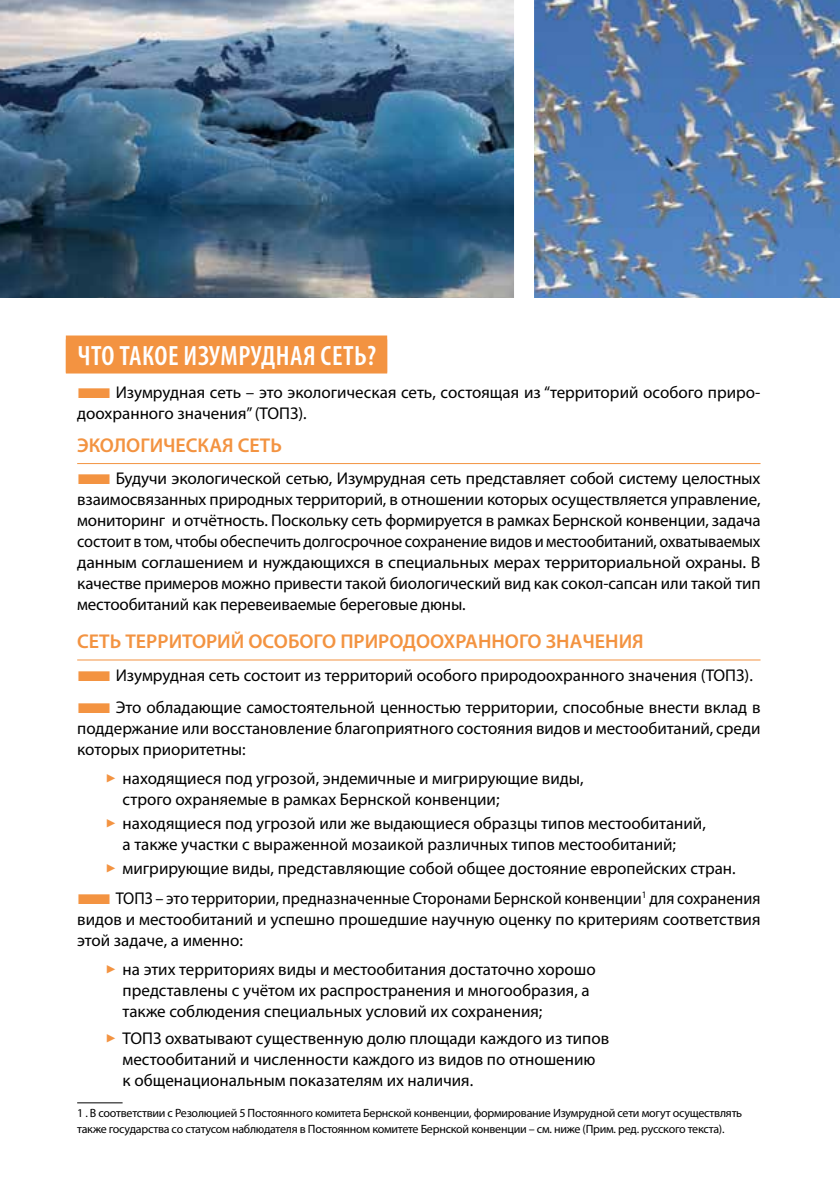
<style>
.page{position:relative;width:840px;height:1191px;background:#fff}
.page>*{position:absolute;margin:0;border:0;box-sizing:border-box;transform-origin:0 0}
.t1{font:600 condensed 28px "Myriad Pro";letter-spacing:.02em;color:#fff}
.t2{font:600 20px "Myriad Pro";color:#f39341}
.t3{font:17px/21px "Myriad Pro";color:#000}
.t4{font:17px/21px "Myriad Pro";color:#000;text-align:justify;scale:.95 1}
.t5{font:12px/16px "Myriad Pro";letter-spacing:-.02em;color:#000}
.s1{color:#f39341}
</style>
<div class="page">
<img style="left:0;top:0;width:839px;height:298px">
<div style="left:66px;top:335px;width:321px;height:38px;background:#f39341"></div>
<hr style="left:77px;top:463px;width:683px;height:1px;background:#f39341">
<hr style="left:77px;top:659px;width:683px;height:1px;background:#f39341">
<hr style="left:77px;top:1102px;width:45px;height:1px;background:#000">
<div style="left:513px;top:0;width:20px;height:317px;background:#fff"></div>
<h1 class="t1" style="left:77px;top:338px;width:300px">ЧТО ТАКОЕ ИЗУМРУДНАЯ СЕТЬ?</h1>
<p class="t3" style="left:77px;top:382px;width:684px"><span class="s1">■</span>Изумрудная сеть – это экологическая сеть, состоящая из “территорий особого приро&shy;доохранного значения” (ТОПЗ).</p>
<p class="t2" style="left:77px;top:432px;width:206px">ЭКОЛОГИЧЕСКАЯ СЕТЬ</p>
<p class="t3" style="left:77px;top:467px;width:684px;text-align:justify"><span class="s1">■</span>Будучи экологической сетью, Изумрудная сеть представляет собой систему целостных взаимосвязанных природных территорий, в отношении которых осуществляется управление, мониторинг и отчётность. Поскольку сеть формируется в рамках Бернской конвенции, задача состоит в том, чтобы обеспечить долгосрочное сохранение видов и местообитаний, охватываемых данным соглашением и нуждающихся в специальных мерах территориальной охраны. В качестве примеров можно привести такой биологический вид как сокол-сапсан или такой тип местообитаний как перевеиваемые береговые дюны.</p>
<p class="t2" style="left:77px;top:628px;width:567px">СЕТЬ ТЕРРИТОРИЙ ОСОБОГО ПРИРОДООХРАННОГО ЗНАЧЕНИЯ</p>
<p class="t3" style="left:77px;top:664px;width:676px"><span class="s1">■</span>Изумрудная сеть состоит из территорий особого природоохранного значения (ТОПЗ).</p>
<p class="t3" style="left:77px;top:696px;width:684px;text-align:justify"><span class="s1">■</span>Это обладающие самостоятельной ценностью территории, способные внести вклад в поддержание или восстановление благоприятного состояния видов и местообитаний, среди которых приоритетны:</p>
<p class="t3" style="left:122px;top:768px;width:462px;text-indent:-17px"><span class="s1">✓</span> находящиеся под угрозой, эндемичные и мигрирующие виды, строго охраняемые в рамках Бернской конвенции;</p>
<p class="t3" style="left:122px;top:812px;width:584px;text-indent:-17px"><span class="s1">✓</span> находящиеся под угрозой или же выдающиеся образцы типов местообитаний, а также участки с выраженной мозаикой различных типов местообитаний;</p>
<p class="t3" style="left:105px;top:857px;width:631px"><span class="s1">✓</span> мигрирующие виды, представляющие собой общее достояние европейских стран.</p>
<p class="t4" style="left:77px;top:887px;width:720px"><span class="s1">■</span>ТОПЗ – это территории, предназначенные Сторонами Бернской конвенции<sup>1</sup> для сохранения видов и местообитаний и успешно прошедшие научную оценку по критериям соответствия этой задаче, а именно:</p>
<p class="t3" style="left:122px;top:958px;width:474px;text-indent:-17px"><span class="s1">✓</span> на этих территориях виды и местообитания достаточно хорошо представлены с учётом их распространения и многообразия, а также соблюдения специальных условий их сохранения;</p>
<p class="t3" style="left:122px;top:1027px;width:488px;text-indent:-17px"><span class="s1">✓</span> ТОПЗ охватывают существенную долю площади каждого из типов местообитаний и численности каждого из видов по отношению<br>к общенациональным показателям их наличия.</p>
<p class="t5" style="left:77px;top:1104px;width:666px">1 . В соответствии с Резолюцией 5 Постоянного комитета Бернской конвенции, формирование Изумрудной сети могут осуществлять также государства со статусом наблюдателя в Постоянном комитете Бернской конвенции – см. ниже (Прим. ред. русского текста).</p>
</div>
